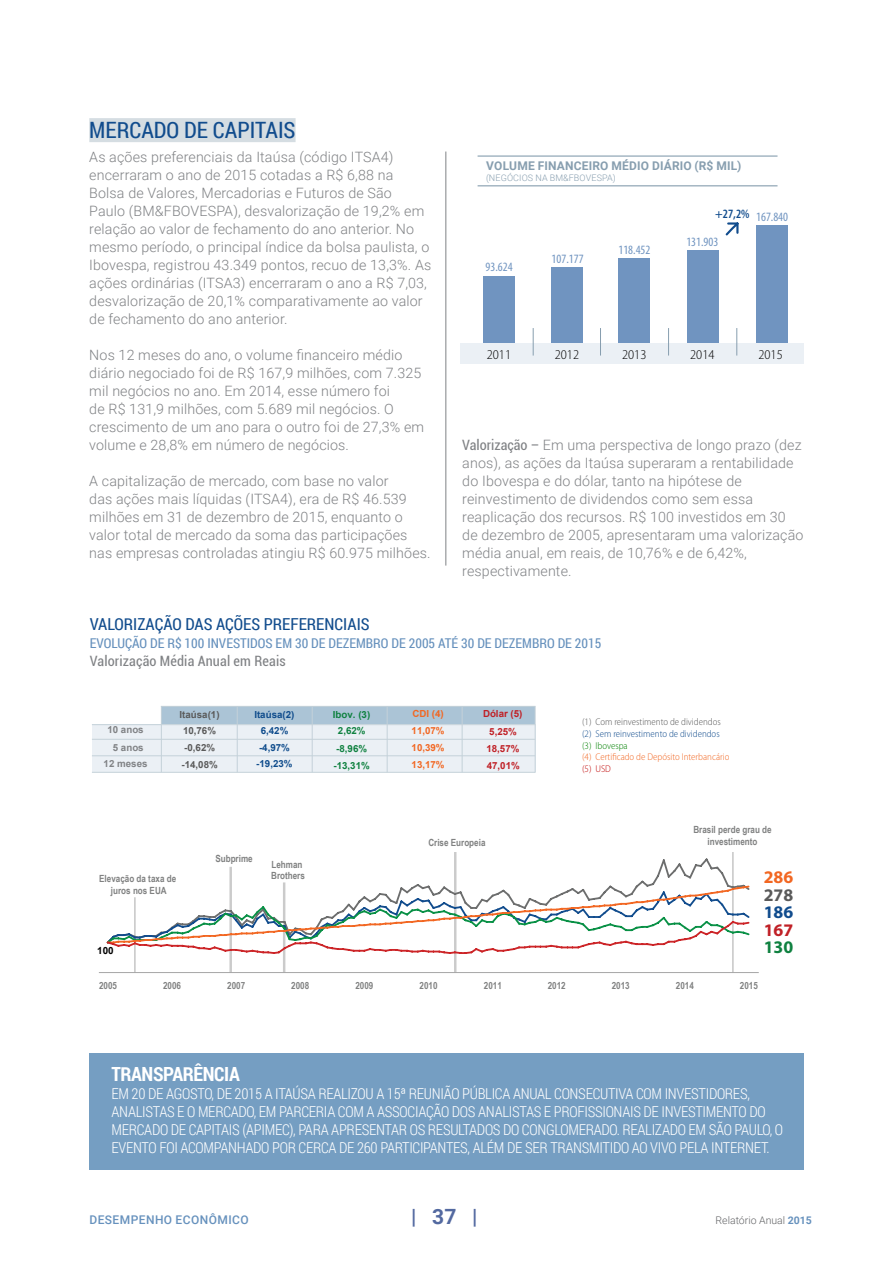
<style>
.page{position:relative;width:893px;height:1263px;background:#fff}
.page>*{position:absolute;margin:0;border:0;box-sizing:border-box;transform-origin:0 0}
.t1{font:22.5px "Roboto Condensed";color:#114c8d}
.t2{font:700 21px "Roboto";color:#5369a0}
.t3{font:700 19.5px "Roboto Condensed";letter-spacing:-.02em;color:#fff}
.t4{font:700 17.7px "Myriad Pro";color:#f26722}
.t5{font:700 17.7px "Myriad Pro";color:#5a5a5a}
.t6{font:700 17.7px "Myriad Pro";color:#114c8d}
.t7{font:700 17.7px "Myriad Pro";color:#c02026}
.t8{font:700 17.7px "Myriad Pro";color:#0f8140}
.t9{font:16.5px "Roboto Condensed";color:#114c8d}
.t10{font:300 15px/18px "Roboto Condensed";letter-spacing:-.02em;color:#fff}
.t11{font:300 14.25px/18px "Roboto";letter-spacing:.01em;color:#808285}
.t12{font:condensed 14.25px "Roboto";letter-spacing:.01em;color:#808285}
.t13{font:13.5px "Roboto Condensed";color:#6691bd}
.t14{font:300 semi-condensed 13.5px "Myriad Pro";color:#000}
.t15{font:condensed 12.75px "Myriad Pro";color:#7094c0}
.t16{font:600 condensed 12.75px "Myriad Pro";color:#114c8d}
.t17{font:700 12px "Roboto";letter-spacing:.015em;color:#879eaf}
.t18{font:500 12px "Roboto";letter-spacing:.035em;color:#6691bd}
.t19{font:300 10.5px "Roboto";color:#636466}
.t20{font:700 9.9px/11.6px "Arial Narrow";color:#808181;text-align:center}
.t21{font:300 semi-condensed 9.9px "Myriad Pro";color:#f26722}
.t22{font:300 semi-condensed 9.9px "Myriad Pro";color:#595959}
.t23{font:300 semi-condensed 9.9px "Myriad Pro";color:#114c8d}
.t24{font:300 semi-condensed 9.9px "Myriad Pro";color:#008000}
.t25{font:300 semi-condensed 9.9px "Myriad Pro";color:#bf0000}
.t26{font:700 9.9px "Arial";color:#000101}
.t27{font:700 9.75px/16.6px "Arial";color:#5a5a5a;text-align:center}
.t28{font:700 9.75px/16.5px "Arial";color:#0f4c8c;text-align:center}
.t29{font:700 9.75px/16.2px "Arial";color:#0f8140;text-align:center}
.t30{font:700 9.75px/17.5px "Arial";color:#c02026;text-align:center}
.t31{font:700 9.75px/16.6px "Arial";color:#f26722;text-align:justify}
.t32{font:700 9.75px/17.5px "Arial";color:#808285;text-align:center}
.t33{font:300 9px "Roboto";letter-spacing:.015em;color:#879eaf}
.s1{font-weight:400;font-stretch:condensed}
.s2{font-weight:700;color:#6691bd}
</style>
<div class="page">
<div style="left:89px;top:118px;width:207px;height:24px;background:#d5dde2"></div>
<hr style="left:478px;top:155px;width:299px;height:2px;background:#879eaf">
<hr style="left:478px;top:185px;width:299px;height:1px;background:#879eaf">
<div style="left:460px;top:343px;width:344px;height:21px;background:#ebf0f5"></div>
<div style="left:756px;top:225px;width:32px;height:118px;background:#7094c0"></div>
<svg style="left:736px;top:328px;width:1px;height:28px"></svg>
<div style="left:687px;top:250px;width:32px;height:93px;background:#7094c0"></div>
<svg style="left:668px;top:328px;width:1px;height:28px"></svg>
<div style="left:618px;top:258px;width:32px;height:85px;background:#7094c0"></div>
<svg style="left:600px;top:328px;width:1px;height:28px"></svg>
<div style="left:551px;top:267px;width:32px;height:76px;background:#7094c0"></div>
<svg style="left:533px;top:328px;width:1px;height:28px"></svg>
<div style="left:483px;top:276px;width:32px;height:67px;background:#7094c0"></div>
<svg style="left:725px;top:222px;width:14px;height:14px"></svg>
<hr style="left:446px;top:152px;width:1px;height:414px;background:#808285">
<div style="left:89px;top:1053px;width:715px;height:117px;background:#759ec2"></div>
<hr style="left:732px;top:852px;width:2px;height:121px;background:#cbcbcb">
<hr style="left:454px;top:852px;width:2px;height:121px;background:#cbcbcb">
<hr style="left:283px;top:882px;width:2px;height:91px;background:#cbcbcb">
<hr style="left:229px;top:867px;width:3px;height:106px;background:#cbcbcb">
<hr style="left:134px;top:897px;width:2px;height:76px;background:#cbcbcb">
<svg style="left:229px;top:858px;width:515px;height:27px"></svg>
<svg style="left:107px;top:885px;width:643px;height:69px"></svg>
<hr style="left:99px;top:972px;width:660px;height:1px;background:#a6a6a6">
<div style="left:161px;top:706px;width:374px;height:19px;background:#abc4d6"></div>
<div style="left:92px;top:725px;width:443px;height:47px;background:#ebf0f5"></div>
<hr style="left:92px;top:739px;width:443px;height:1px;background:#c4d1d9">
<hr style="left:92px;top:724px;width:443px;height:1px;background:#c4d1d9">
<hr style="left:92px;top:755px;width:443px;height:1px;background:#c4d1d9">
<hr style="left:92px;top:772px;width:443px;height:1px;background:#c4d1d9">
<hr style="left:161px;top:706px;width:374px;height:1px;background:#c4d1d9">
<hr style="left:462px;top:706px;width:1px;height:66px;background:#c4d1d9">
<hr style="left:535px;top:706px;width:1px;height:67px;background:#c4d1d9">
<hr style="left:387px;top:706px;width:1px;height:66px;background:#c4d1d9">
<hr style="left:312px;top:706px;width:1px;height:66px;background:#c4d1d9">
<hr style="left:237px;top:706px;width:1px;height:66px;background:#c4d1d9">
<hr style="left:161px;top:706px;width:1px;height:66px;background:#c4d1d9">
<h1 class="t1" style="left:89px;top:115px;width:208px">MERCADO DE CAPITAIS</h1>
<p class="t11" style="left:89px;top:147px;width:344px">As ações preferenciais da Itaúsa (código ITSA4) encerraram o ano de 2015 cotadas a R$ 6,88 na Bolsa de Valores, Mercadorias e Futuros de São Paulo (BM&amp;FBOVESPA), desvalorização de 19,2% em relação ao valor de fechamento do ano anterior. No mesmo período, o principal índice da bolsa paulista, o Ibovespa, registrou 43.349 pontos, recuo de 13,3%. As ações ordinárias (ITSA3) encerraram o ano a R$ 7,03, desvalorização de 20,1% comparativamente ao valor de fechamento do ano anterior.</p>
<p class="t11" style="left:89px;top:345px;width:336px">Nos 12 meses do ano, o volume financeiro médio diário negociado foi de R$ 167,9 milhões, com 7.325 mil negócios no ano. Em 2014, esse número foi<br>de R$ 131,9 milhões, com 5.689 mil negócios. O crescimento de um ano para o outro foi de 27,3% em volume e 28,8% em número de negócios.</p>
<p class="t11" style="left:89px;top:471px;width:343px">A capitalização de mercado, com base no valor<br>das ações mais líquidas (ITSA4), era de R$ 46.539 milhões em 31 de dezembro de 2015, enquanto o valor total de mercado da soma das participações nas empresas controladas atingiu R$ 60.975 milhões.</p>
<p class="t9" style="left:90px;top:613px;width:281px">VALORIZAÇÃO DAS AÇÕES PREFERENCIAIS</p>
<p class="t17" style="left:486px;top:158px;width:257px">VOLUME FINANCEIRO MÉDIO DIÁRIO (R$ MIL)</p>
<p class="t33" style="left:486px;top:171px;width:131px">(NEGÓCIOS NA BM&amp;FBOVESPA)</p>
<p class="t15" style="left:486px;top:259px;width:29px">93.624</p>
<p class="t15" style="left:552px;top:251px;width:33px">107.177</p>
<p class="t15" style="left:618px;top:242px;width:33px">118.452</p>
<p class="t16" style="left:715px;top:206px;width:36px">+27,2%</p>
<p class="t15" style="left:756px;top:209px;width:33px">167.840</p>
<p class="t15" style="left:686px;top:234px;width:33px">131.903</p>
<p class="t14" style="left:487px;top:347px;width:26px">2011</p>
<p class="t14" style="left:555px;top:347px;width:26px">2012</p>
<p class="t14" style="left:622px;top:347px;width:26px">2013</p>
<p class="t14" style="left:690px;top:347px;width:26px">2014</p>
<p class="t14" style="left:758px;top:347px;width:26px">2015</p>
<p class="t11" style="left:462px;top:435px;width:343px"><span class="s1">Valorização –</span> Em uma perspectiva de longo prazo (dez anos), as ações da Itaúsa superaram a rentabilidade do Ibovespa e do dólar, tanto na hipótese de reinvestimento de dividendos como sem essa reaplicação dos recursos. R$ 100 investidos em 30 de dezembro de 2005, apresentaram uma valorização média anual, em reais, de 10,76% e de 6,42%, respectivamente.</p>
<p class="t13" style="left:90px;top:634px;width:513px">EVOLUÇÃO DE R$ 100 INVESTIDOS EM 30 DE DEZEMBRO DE 2005 ATÉ 30 DE DEZEMBRO DE 2015</p>
<p class="t12" style="left:90px;top:651px;width:197px">Valorização Média Anual em Reais</p>
<p class="t32" style="left:107px;top:721px;width:38px">10 anos<br>5 anos</p>
<p class="t32" style="left:104px;top:755px;width:45px">12 meses</p>
<p class="t27" style="left:180px;top:706px;width:42px">Itaúsa(1)<br>10,76% -0,62%</p>
<p class="t27" style="left:181px;top:757px;width:38px">-14,08%</p>
<p class="t28" style="left:254px;top:706px;width:42px">Itaúsa(2)<br>6,42% -4,97% -19,23%</p>
<p class="t29" style="left:333px;top:706px;width:39px">Ibov. (3)<br>2,62%</p>
<p class="t29" style="left:333px;top:740px;width:38px;line-height:17px;text-align:left">-8,96% -13,31%</p>
<p class="t20" style="left:99px;top:872px;width:78px">Elevação da taxa de juros nos EUA</p>
<p class="t26" style="left:97px;top:944px;width:18px">100</p>
<p class="t20" style="left:215px;top:853px;width:39px">Subprime</p>
<p class="t20" style="left:271px;top:858px;width:35px;text-align:left">Lehman<br>Brothers</p>
<p class="t31" style="left:412px;top:706px;width:35px">CDI (4)<br>11,07% 10,39%</p>
<p class="t31" style="left:412px;top:757px;width:35px">13,17%</p>
<p class="t30" style="left:483px;top:705px;width:41px">Dólar (5)<br>5,25%<br>18,57%</p>
<p class="t30" style="left:487px;top:757px;width:35px">47,01%</p>
<p class="t20" style="left:428px;top:836px;width:59px">Crise Europeia</p>
<p class="t22" style="left:582px;top:716px;width:140px">(1) Com reinvestimento de dividendos</p>
<p class="t23" style="left:582px;top:727px;width:139px">(2) Sem reinvestimento de dividendos</p>
<p class="t24" style="left:582px;top:739px;width:47px">(3) Ibovespa</p>
<p class="t21" style="left:582px;top:751px;width:149px">(4) Certificado de Depósito Interbancário</p>
<p class="t25" style="left:582px;top:763px;width:30px">(5) USD</p>
<p class="t20" style="left:693px;top:823px;width:80px">Brasil perde grau de investimento</p>
<p class="t4" style="left:764px;top:866px;width:31px">286</p>
<p class="t5" style="left:764px;top:883px;width:31px">278</p>
<p class="t6" style="left:764px;top:901px;width:31px">186</p>
<p class="t7" style="left:764px;top:918px;width:31px">167</p>
<p class="t8" style="left:764px;top:935px;width:31px">130</p>
<p class="t20" style="left:99px;top:979px;width:20px">2005</p>
<p class="t20" style="left:163px;top:979px;width:20px">2006</p>
<p class="t20" style="left:227px;top:979px;width:20px">2007</p>
<p class="t20" style="left:291px;top:979px;width:20px">2008</p>
<p class="t20" style="left:355px;top:979px;width:20px">2009</p>
<p class="t20" style="left:419px;top:979px;width:20px">2010</p>
<p class="t20" style="left:484px;top:979px;width:20px">2011</p>
<p class="t20" style="left:548px;top:979px;width:20px">2012</p>
<p class="t20" style="left:612px;top:979px;width:20px">2013</p>
<p class="t20" style="left:676px;top:979px;width:20px">2014</p>
<p class="t20" style="left:740px;top:979px;width:20px">2015</p>
<h3 class="t3" style="left:111px;top:1061px;width:130px">TRANSPARÊNCIA</h3>
<p class="t10" style="left:111px;top:1084px;width:673px">EM 20 DE AGOSTO, DE 2015 A ITAÚSA REALIZOU A 15ª REUNIÃO PÚBLICA ANUAL CONSECUTIVA COM INVESTIDORES, ANALISTAS E O MERCADO, EM PARCERIA COM A ASSOCIAÇÃO DOS ANALISTAS E PROFISSIONAIS DE INVESTIMENTO DO MERCADO DE CAPITAIS (APIMEC), PARA APRESENTAR OS RESULTADOS DO CONGLOMERADO. REALIZADO EM SÃO PAULO, O EVENTO FOI ACOMPANHADO POR CERCA DE 260 PARTICIPANTES, ALÉM DE SER TRANSMITIDO AO VIVO PELA INTERNET.</p>
<p class="t18" style="left:90px;top:1211px;width:161px">DESEMPENHO ECONÔMICO</p>
<h2 class="t2" style="left:411px;top:1201px;width:68px">| 37 |</h2>
<p class="t19" style="left:716px;top:1212px;width:98px">Relatório Anual <span class="s2">2015</span></p>
</div>
